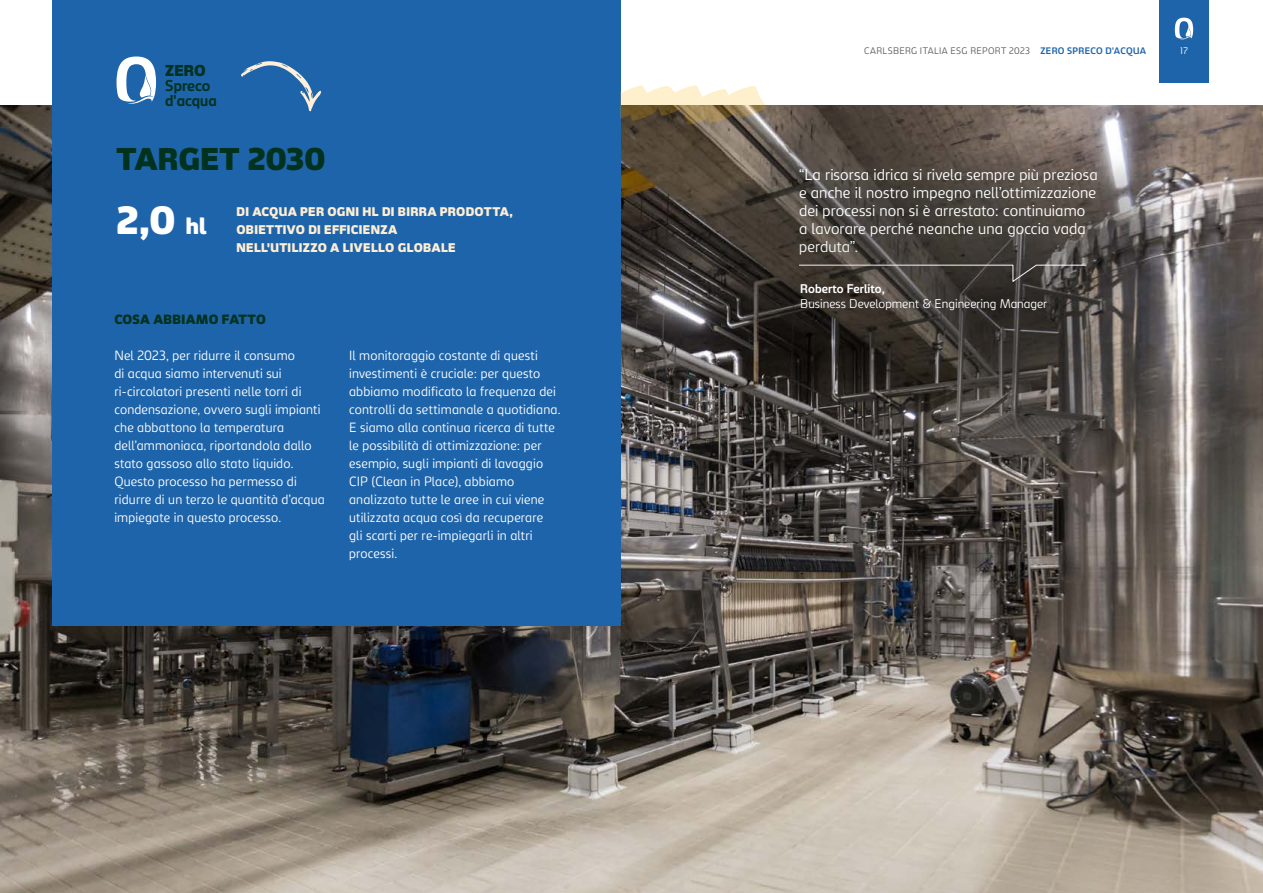
<style>
.page{position:relative;width:1263px;height:893px;background:#fff}
.page>*{position:absolute;margin:0;border:0;box-sizing:border-box;transform-origin:0 0}
.t1{font:900 37.5px "Carlsberg Sans";color:#fff}
.t2{font:900 30px "Carlsberg Sans";letter-spacing:.005em;color:#00321e}
.t3{font:300 15px/18px "Carlsberg Sans";letter-spacing:.005em;color:#fff}
.t4{font:700 15px/15px "Carlsberg Sans";color:#00321e}
.t5{font:900 15px "Carlsberg Sans";color:#00321e}
.t6{font:300 12.75px/18px "Carlsberg Sans";letter-spacing:.015em;color:#fff}
.t7{font:900 12.75px "Carlsberg Sans";letter-spacing:.015em;color:#00321e}
.t8{font:900 12px/18px "Carlsberg Sans";letter-spacing:.025em;color:#feeed4}
.t9{font:300 12px "Carlsberg Sans";color:#fff}
.t10{font:700 12px "Carlsberg Sans";color:#fff}
.t11{font:300 9px "Carlsberg Sans";letter-spacing:.035em;color:#5a5a5a}
.t12{font:300 9px "Carlsberg Sans";color:#fff}
.s1{font-size:22.5px}
.s2{font-weight:700;color:#1e64aa}
</style>
<div class="page">
<img style="left:0;top:106px;width:1263px;height:787px">
<div style="left:53px;top:0;width:568px;height:625px;background:#1e64aa"></div>
<svg style="left:117px;top:57px;width:39px;height:47px"></svg>
<svg style="left:621px;top:85px;width:146px;height:40px;background:#bcad91"></svg>
<svg style="left:733px;top:209px;width:369px;height:175px;background:#3e3934"></svg>
<div style="left:1159px;top:0;width:50px;height:83px;background:#1e64aa"></div>
<svg style="left:1175px;top:18px;width:18px;height:21px"></svg>
<svg style="left:241px;top:61px;width:81px;height:50px"></svg>
<p class="t5" style="left:165px;top:59px;width:42px">ZERO</p>
<p class="t4" style="left:165px;top:77px;width:53px">Spreco d'acqua</p>
<h2 class="t2" style="left:117px;top:138px;width:210px">TARGET 2030</h2>
<h1 class="t1" style="left:117px;top:193px;width:92px">2,0 <span class="s1">hl</span></h1>
<p class="t8" style="left:236px;top:202px;width:278px">DI ACQUA PER OGNI HL DI BIRRA PRODOTTA,<br>OBIETTIVO DI EFFICIENZA<br>NELL'UTILIZZO A LIVELLO GLOBALE</p>
<p class="t7" style="left:114px;top:310px;width:153px">COSA ABBIAMO FATTO</p>
<p class="t6" style="left:114px;top:346px;width:212px">Nel 2023, per ridurre il consumo<br>di acqua siamo intervenuti sui ri-circolatori presenti nelle torri di condensazione, ovvero sugli impianti che abbattono la temperatura dell’ammoniaca, riportandola dallo stato gassoso allo stato liquido.<br>Questo processo ha permesso di ridurre di un terzo le quantità d’acqua impiegate in questo processo.</p>
<p class="t6" style="left:349px;top:346px;width:213px">Il monitoraggio costante di questi investimenti è cruciale: per questo abbiamo modificato la frequenza dei controlli da settimanale a quotidiana.<br>E siamo alla continua ricerca di tutte le possibilità di ottimizzazione: per esempio, sugli impianti di lavaggio CIP (Clean in Place), abbiamo analizzato tutte le aree in cui viene utilizzata acqua così da recuperare<br>gli scarti per re-impiegarli in altri processi.</p>
<p class="t11" style="left:864px;top:45px;width:284px">CARLSBERG ITALIA ESG REPORT 2023 <span class="s2">ZERO SPRECO D'ACQUA</span></p>
<p class="t12" style="left:1180px;top:45px;width:9px">17</p>
<p class="t3" style="left:799px;top:165px;width:300px">“La risorsa idrica si rivela sempre più preziosa e anche il nostro impegno nell’ottimizzazione dei processi non si è arrestato: continuiamo<br>a lavorare perché neanche una goccia vada perduta”.</p>
<p class="t10" style="left:800px;top:280px;width:86px">Roberto Ferlito,</p>
<p class="t9" style="left:800px;top:295px;width:249px">Business Development &amp; Engineering Manager</p>
</div>
